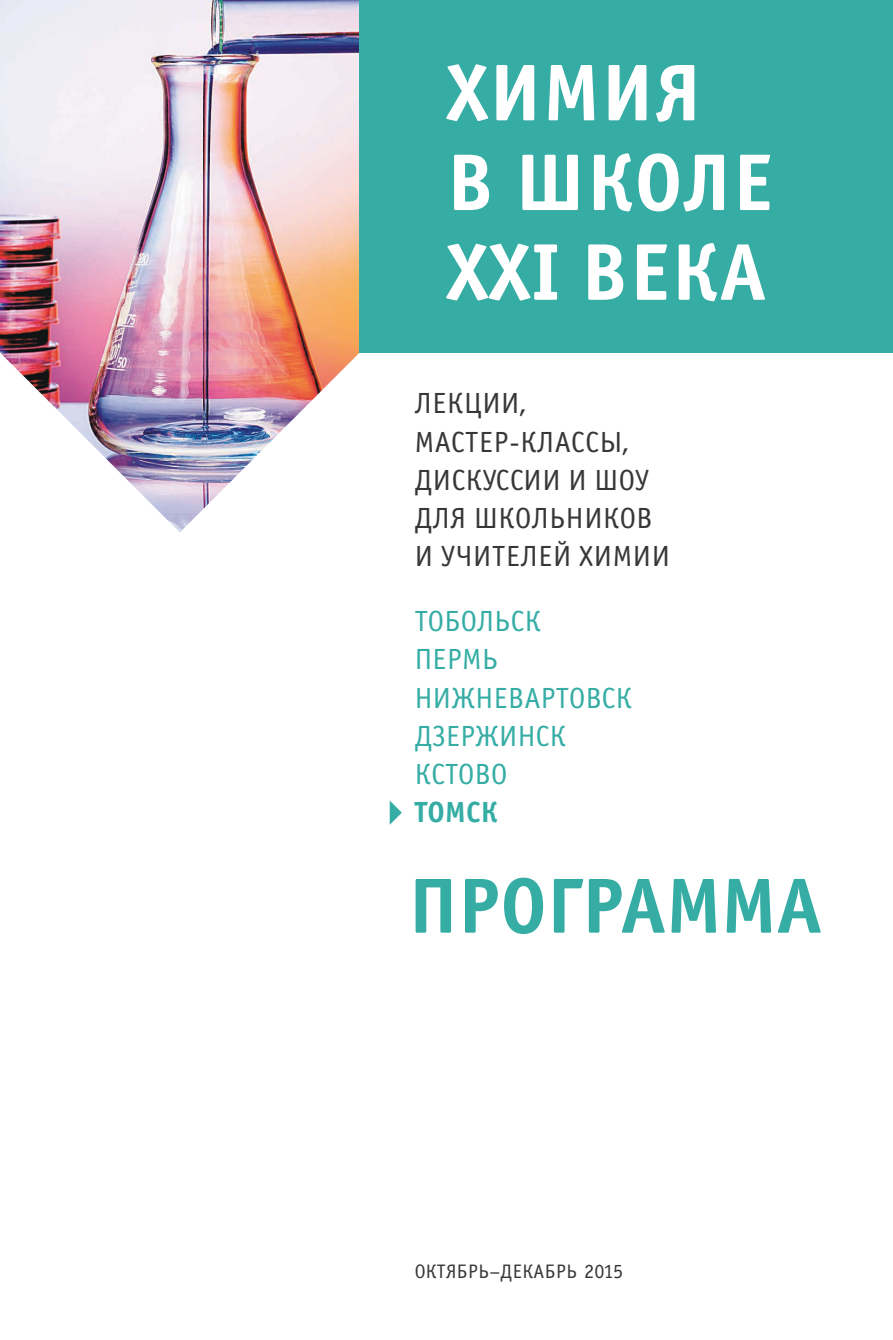
<style>
.page{position:relative;width:893px;height:1340px;background:#fff}
.page>*{position:absolute;margin:0;border:0;box-sizing:border-box;transform-origin:0 0}
.t1{font:80.77px/89.8px "Officina Sans Bold ITC";letter-spacing:.02em;color:#fff}
.t2{font:78.52px "Officina Sans Bold ITC";color:#35ada5}
.t3{font:29.25px/38.2px "Officina Sans Book ITC";letter-spacing:.02em;color:#363738}
.t4{font:29.25px/38.2px "Officina Sans Book ITC";letter-spacing:.01em;color:#35ada5}
.t5{font:29.25px "Officina Sans Bold ITC";letter-spacing:.01em;color:#35ada5}
.t6{font:19.57px "Officina Sans Book ITC";letter-spacing:.02em;color:#363738}
.s1{font-size:20.25px}
</style>
<div class="page">
<img style="left:0;top:0;width:359px;height:532px">
<div style="left:359px;top:0;width:534px;height:353px;background:#35ada5"></div>
<svg style="left:390px;top:801px;width:12px;height:23px"></svg>
<h1 class="t1" style="left:447px;top:47px;width:328px">ХИМИЯ<br>В ШКОЛЕ<br>XXI ВЕКА</h1>
<p class="t3" style="left:415px;top:384px;width:257px">ЛЕКЦИИ,<br>МАСТЕР-КЛАССЫ,<br>ДИСКУССИИ И ШОУ<br>ДЛЯ ШКОЛЬНИКОВ<br>И УЧИТЕЛЕЙ ХИМИИ</p>
<p class="t4" style="left:415px;top:602px;width:219px">ТОБОЛЬСК<br>ПЕРМЬ<br>НИЖНЕВАРТОВСК<br>ДЗЕРЖИНСК<br>КСТОВО</p>
<p class="t5" style="left:415px;top:794px;width:84px">ТОМСК</p>
<h2 class="t2" style="left:409px;top:857px;width:415px">ПРОГРАММА</h2>
<p class="t6" style="left:415px;top:1260px;width:210px">ОКТЯБРЬ–ДЕКАБРЬ <span class="s1">2015</span></p>
</div>
